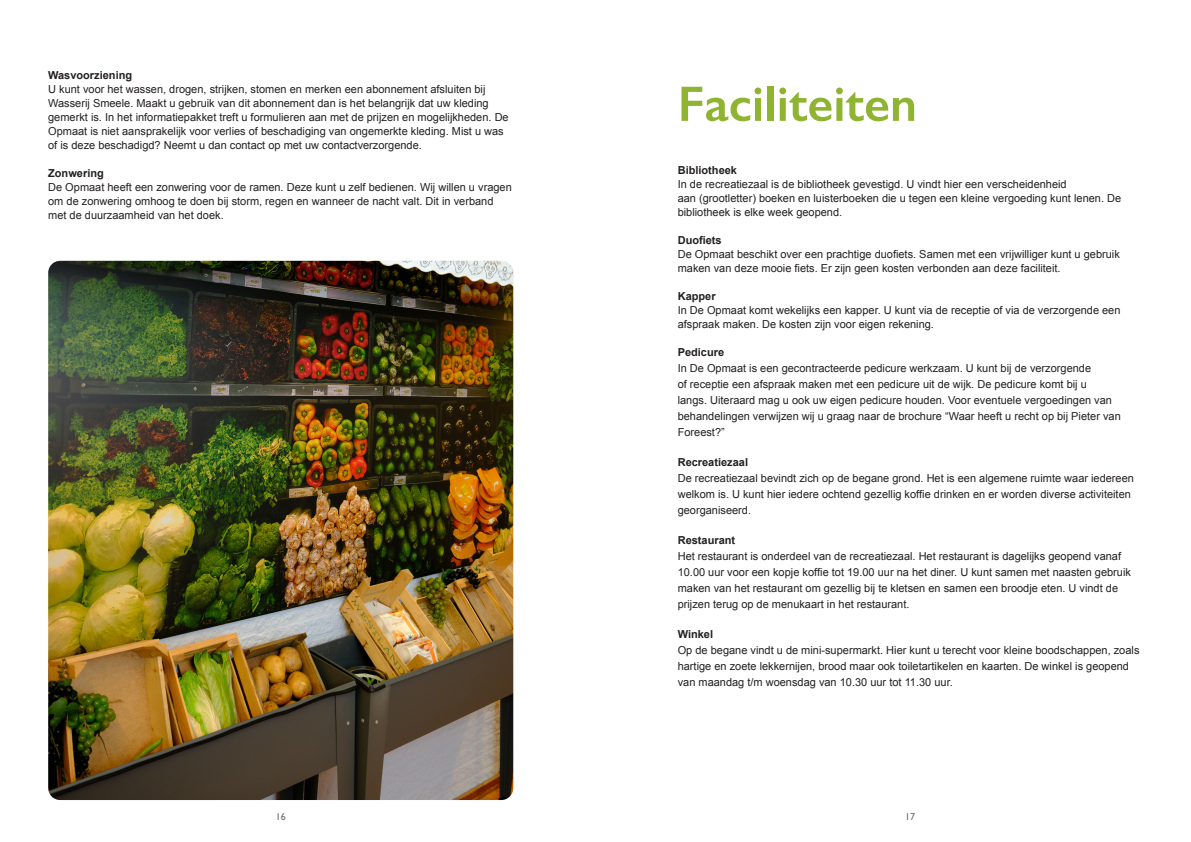
<style>
.page{position:relative;width:1191px;height:842px;background:#fff}
.page>*{position:absolute;margin:0;border:0;box-sizing:border-box;transform-origin:0 0}
.Kop_3{font:600 50px "Gill Sans";color:#8fb431}
.body{font:11px/16px "Arial";color:#231f20}
.Kop_3-2{font:11px/14px "Arial";color:#231f20}
.Kop_3-3{font:700 11px "Arial";color:#231f20}
.body-2{font:700 11px "Arial";color:#231f20}
.t1{font:10px "Gill Sans";color:#6c6d70}
</style>
<div class="page">
<img style="left:48px;top:261px;width:465px;height:539px">
<p class="Kop_3-3" style="left:48px;top:68px;width:85px">Wasvoorziening</p>
<p class="body" style="left:48px;top:82px;width:462px;line-height:14px">U kunt voor het wassen, drogen, strijken, stomen en merken een abonnement afsluiten bij Wasserij Smeele. Maakt u gebruik van dit abonnement dan is het belangrijk dat uw kleding gemerkt is. In het informatiepakket treft u formulieren aan met de prijzen en mogelijkheden. De Opmaat is niet aansprakelijk voor verlies of beschadiging van ongemerkte kleding. Mist u was of is deze beschadigd? Neemt u dan contact op met uw contactverzorgende.</p>
<p class="Kop_3-3" style="left:48px;top:166px;width:57px">Zonwering</p>
<p class="body" style="left:48px;top:180px;width:465px;line-height:14px">De Opmaat heeft een zonwering voor de ramen. Deze kunt u zelf bedienen. Wij willen u vragen om de zonwering omhoog te doen bij storm, regen en wanneer de nacht valt. Dit in verband met de duurzaamheid van het doek.</p>
<p class="Kop_3" style="left:677px;top:74px;width:241px">Faciliteiten</p>
<p class="body-2" style="left:677px;top:163px;width:61px">Bibliotheek</p>
<p class="Kop_3-2" style="left:677px;top:177px;width:390px">In de recreatiezaal is de bibliotheek gevestigd. U vindt hier een verscheidenheid</p>
<p class="Kop_3-2" style="left:677px;top:191px;width:445px">aan (grootletter) boeken en luisterboeken die u tegen een kleine vergoeding kunt lenen. De bibliotheek is elke week geopend.</p>
<p class="Kop_3-3" style="left:677px;top:233px;width:45px">Duofiets</p>
<p class="Kop_3-2" style="left:677px;top:247px;width:444px">De Opmaat beschikt over een prachtige duofiets. Samen met een vrijwilliger kunt u gebruik maken van deze mooie fiets. Er zijn geen kosten verbonden aan deze faciliteit.</p>
<p class="Kop_3-3" style="left:677px;top:289px;width:39px">Kapper</p>
<p class="Kop_3-2" style="left:677px;top:303px;width:444px">In De Opmaat komt wekelijks een kapper. U kunt via de receptie of via de verzorgende een afspraak maken. De kosten zijn voor eigen rekening.</p>
<p class="Kop_3-3" style="left:677px;top:345px;width:48px">Pedicure</p>
<p class="body" style="left:677px;top:360px;width:415px">In De Opmaat is een gecontracteerde pedicure werkzaam. U kunt bij de verzorgende</p>
<p class="body" style="left:677px;top:376px;width:411px">of receptie een afspraak maken met een pedicure uit de wijk. De pedicure komt bij u</p>
<p class="body" style="left:677px;top:392px;width:444px">langs. Uiteraard mag u ook uw eigen pedicure houden. Voor eventuele vergoedingen van behandelingen verwijzen wij u graag naar de brochure “Waar heeft u recht op bij Pieter van<br>Foreest?”</p>
<p class="Kop_3-3" style="left:677px;top:455px;width:72px">Recreatiezaal</p>
<p class="body" style="left:677px;top:470px;width:458px">De recreatiezaal bevindt zich op de begane grond. Het is een algemene ruimte waar iedereen welkom is. U kunt hier iedere ochtend gezellig koffie drinken en er worden diverse activiteiten georganiseerd.</p>
<p class="Kop_3-3" style="left:677px;top:533px;width:59px">Restaurant</p>
<p class="body" style="left:677px;top:548px;width:455px">Het restaurant is onderdeel van de recreatiezaal. Het restaurant is dagelijks geopend vanaf 10.00 uur voor een kopje koffie tot 19.00 uur na het diner. U kunt samen met naasten gebruik maken van het restaurant om gezellig bij te kletsen en samen een broodje eten. U vindt de prijzen terug op de menukaart in het restaurant.</p>
<p class="Kop_3-3" style="left:677px;top:627px;width:37px">Winkel</p>
<p class="body" style="left:677px;top:642px;width:463px">Op de begane vindt u de mini-supermarkt. Hier kunt u terecht voor kleine boodschappen, zoals hartige en zoete lekkernijen, brood maar ook toiletartikelen en kaarten. De winkel is geopend van maandag t/m woensdag van 10.30 uur tot 11.30 uur.</p>
<p class="t1" style="left:276px;top:810px;width:11px">16</p>
<p class="t1" style="left:905px;top:810px;width:11px">17</p>
</div>
